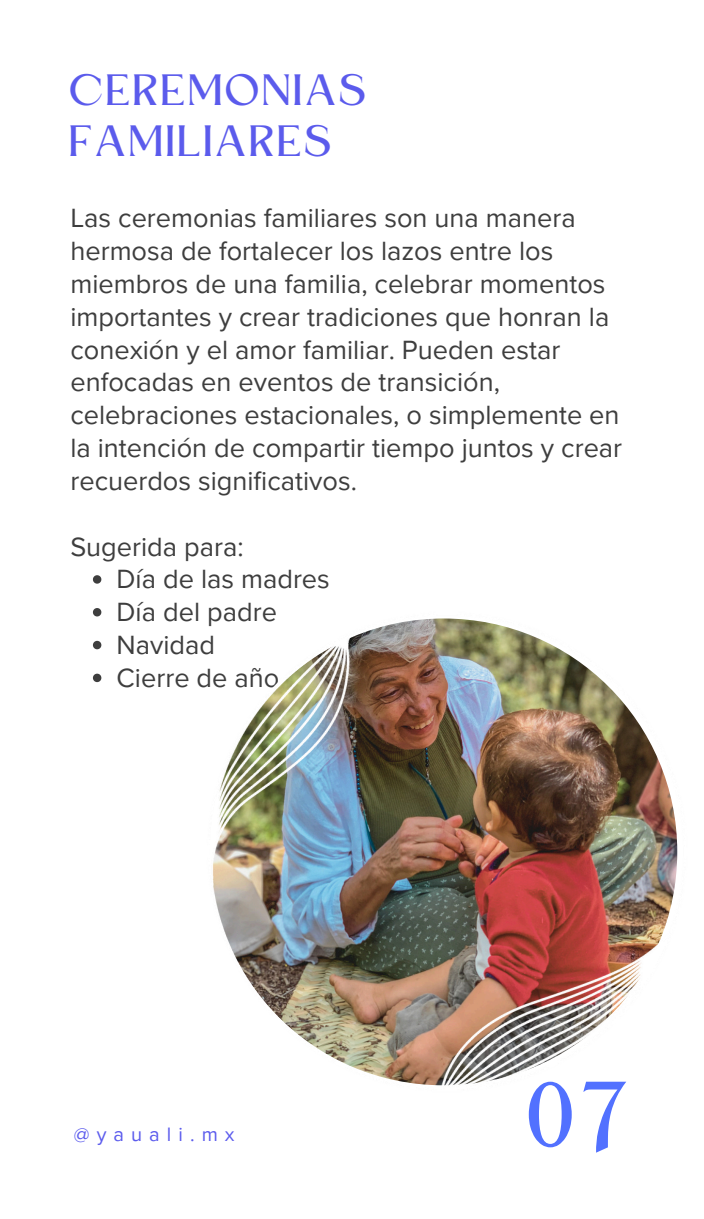
<style>
.page{position:relative;width:704px;height:1219px;background:#fff}
.page>*{position:absolute;margin:0;border:0;box-sizing:border-box;transform-origin:0 0}
.t1{font:87.5px "Kingred Serif";color:#5271ff}
.t2{font:40.88px/50.6px "Kingred Serif";letter-spacing:.05em;color:#5b5bec}
.t3{font:27.12px/32.8px "Proxima Nova";color:#3e3e3e}
.t4{font:20px "Proxima Nova";letter-spacing:.355em;color:#5c5ced}
</style>
<div class="page">
<svg style="left:93px;top:575px;width:8px;height:9px"></svg>
<svg style="left:93px;top:608px;width:8px;height:8px"></svg>
<svg style="left:93px;top:641px;width:8px;height:8px"></svg>
<svg style="left:93px;top:674px;width:8px;height:8px"></svg>
<img style="left:213px;top:618px;width:465px;height:468px">
<p class="t2" style="left:70px;top:70px;width:299px">CEREMONIAS<br>FAMILIARES</p>
<h1 class="t3" style="left:70px;top:202px;width:553px">Las ceremonias familiares son una manera hermosa de fortalecer los lazos entre los miembros de una familia, celebrar momentos importantes y crear tradiciones que honran la conexión y el amor familiar. Pueden estar enfocadas en eventos de transición, celebraciones estacionales, o simplemente en la intención de compartir tiempo juntos y crear recuerdos significativos.</h1>
<h2 class="t3" style="left:70px;top:531px;width:175px">Sugerida para:</h2>
<h2 class="t3" style="left:116px;top:563px;width:215px">Día de las madres</h2>
<p class="t3" style="left:116px;top:596px;width:162px">Día del padre</p>
<p class="t3" style="left:116px;top:629px;width:100px">Navidad</p>
<p class="t3" style="left:116px;top:662px;width:164px">Cierre de año</p>
<p class="t4" style="left:74px;top:1123px;width:162px">@yauali.mx</p>
<p class="t1" style="left:528px;top:1081px;width:106px">07</p>
</div>
